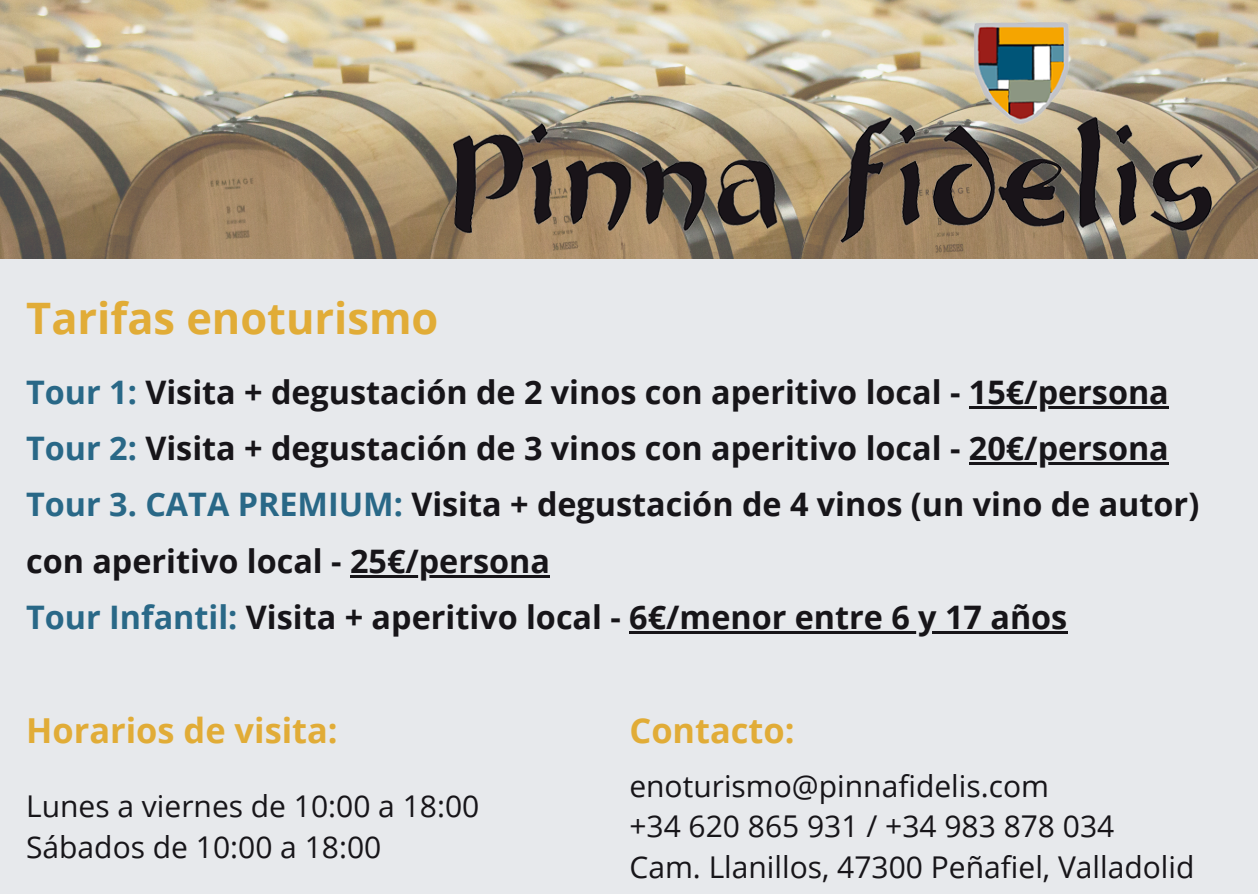
<style>
.page{position:relative;width:1258px;height:894px;background:#fff}
.page>*{position:absolute;margin:0;border:0;box-sizing:border-box;transform-origin:0 0}
.t1{font:700 43.5px "Open Sans";color:#e1ac37}
.t2{font:700 34.5px "Open Sans";color:#e1ac37}
.t3{font:700 32.4px/56.4px "Open Sans";color:#171519}
.t4{font:30px "Open Sans";color:#171519}
.s1{color:#296887}
</style>
<div class="page">
<div style="left:0;top:0;width:1258px;height:893px;background:#e7e9ec"></div>
<img style="left:0;top:0;width:1258px;height:259px">
<img style="left:453px;top:22px;width:758px;height:227px">
<hr style="left:969px;top:406px;width:200px;height:2px;background:#171519">
<hr style="left:969px;top:462px;width:200px;height:2px;background:#171519">
<hr style="left:350px;top:574px;width:200px;height:3px;background:#171519">
<hr style="left:629px;top:631px;width:438px;height:2px;background:#171519">
<p class="t1" style="left:26px;top:287px;width:414px">Tarifas enoturismo</p>
<h2 class="t3" style="left:26px;top:363px;width:1144px"><span class="s1">Tour 1:</span> Visita + degustación de 2 vinos con aperitivo local - 15€/persona</h2>
<h2 class="t3" style="left:26px;top:419px;width:1144px"><span class="s1">Tour 2:</span> Visita + degustación de 3 vinos con aperitivo local - 20€/persona</h2>
<p class="t3" style="left:26px;top:475px;width:1174px"><span class="s1">Tour 3. CATA PREMIUM:</span> Visita + degustación de 4 vinos (un vino de autor) con aperitivo local - 25€/persona</p>
<p class="t3" style="left:26px;top:588px;width:1043px"><span class="s1">Tour Infantil:</span> Visita + aperitivo local - 6€/menor entre 6 y 17 años</p>
<p class="t2" style="left:26px;top:706px;width:313px">Horarios de visita:</p>
<p class="t2" style="left:629px;top:706px;width:167px">Contacto:</p>
<p class="t4" style="left:26px;top:784px;width:455px">Lunes a viernes de 10:00 a 18:00</p>
<p class="t4" style="left:26px;top:825px;width:357px">Sábados de 10:00 a 18:00</p>
<p class="t4" style="left:629px;top:764px;width:421px">enoturismo@pinnafidelis.com</p>
<p class="t4" style="left:629px;top:805px;width:486px">+34 620 865 931 / +34 983 878 034</p>
<h1 class="t4" style="left:629px;top:845px;width:566px">Cam. Llanillos, 47300 Peñafiel, Valladolid</h1>
</div>
